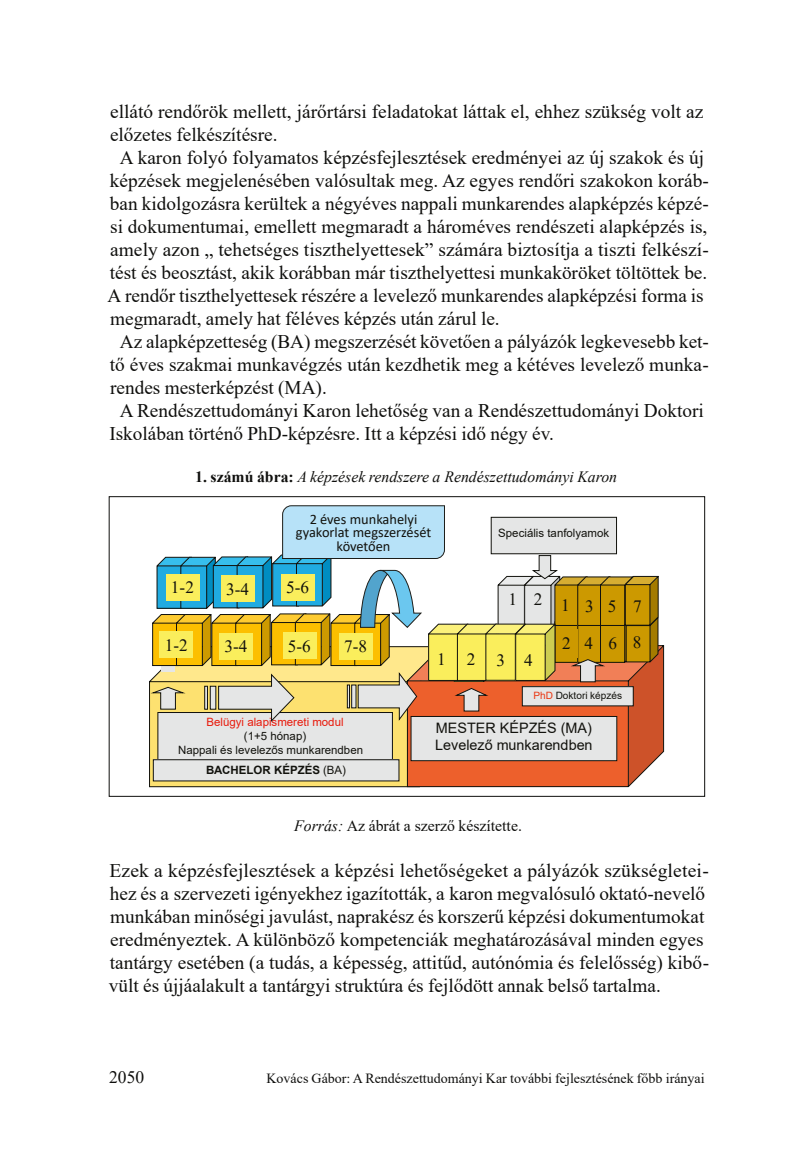
<style>
.page{position:relative;width:794px;height:1166px;background:#fff}
.page>*{position:absolute;margin:0;border:0;box-sizing:border-box;transform-origin:0 0}
.t1{font:19.25px/22.9px "Times New Roman";color:#0f0f0d}
.t2{font:17.5px "Times New Roman";color:#0f0f0d}
.t3{font:17.15px/35px "Times New Roman";letter-spacing:.9em;color:#12120d}
.t4{font:italic 15.75px "Times New Roman";color:#0f0f0d}
.t5{font:15.75px "Times New Roman";color:#0f0f0d}
.t6{font:14.35px/13.5px "Calibri";color:#12120d;text-align:center}
.t7{font:14.35px/17.3px "Arial";color:#12120d}
.t8{font:14px "Times New Roman";color:#0f0f0d}
.t9{font:11.38px/13.8px "Arial";color:#12120d}
.t10{font:11.38px "Arial";color:#e81a0c}
.t11{font:700 11.38px "Arial";color:#12120d}
.t12{font:10.15px "Arial";color:#12120d}
.s1{font-weight:700;font-style:normal}
.s2{font-weight:400}
.s3{color:#ea3612}
.s4{font-style:italic}
</style>
<div class="page">
<svg style="left:149px;top:505px;width:515px;height:282px"></svg>
<p class="t1" style="left:110px;top:100px;width:595px">ellátó rendőrök mellett, járőrtársi feladatokat láttak el, ehhez szükség volt az</p>
<p class="t1" style="left:110px;top:123px;width:169px">előzetes felkészítésre.</p>
<p class="t1" style="left:120px;top:146px;width:586px">A karon folyó folyamatos képzésfejlesztések eredményei az új szakok és új</p>
<p class="t1" style="left:110px;top:169px;width:600px">képzések megjelenésében valósultak meg. Az egyes rendőri szakokon koráb-</p>
<p class="t1" style="left:110px;top:192px;width:600px">ban kidolgozásra kerültek a négyéves nappali munkarendes alapképzés képzé-</p>
<p class="t1" style="left:110px;top:215px;width:599px">si dokumentumai, emellett megmaradt a hároméves rendészeti alapképzés is,</p>
<p class="t1" style="left:110px;top:238px;width:600px">amely azon „ tehetséges tiszthelyettesek” számára biztosítja a tiszti felkészí-</p>
<p class="t1" style="left:110px;top:261px;width:599px">tést és beosztást, akik korábban már tiszthelyettesi munkaköröket töltöttek be.</p>
<p class="t1" style="left:107px;top:284px;width:597px">A rendőr tiszthelyettesek részére a levelező munkarendes alapképzési forma is</p>
<p class="t1" style="left:110px;top:307px;width:391px">megmaradt, amely hat féléves képzés után zárul le.</p>
<p class="t1" style="left:120px;top:330px;width:590px">Az alapképzetteség (BA) megszerzését követően a pályázók legkevesebb ket-</p>
<p class="t1" style="left:110px;top:353px;width:600px">tő éves szakmai munkavégzés után kezdhetik meg a kétéves levelező munka-</p>
<p class="t1" style="left:110px;top:376px;width:218px">rendes mesterképzést (MA).</p>
<p class="t1" style="left:120px;top:399px;width:585px">A Rendészettudományi Karon lehetőség van a Rendészettudományi Doktori</p>
<p class="t1" style="left:109px;top:422px;width:446px">Iskolában történő PhD-képzésre. Itt a képzési idő négy év.</p>
<p class="t4" style="left:195px;top:465px;width:423px"><span class="s1">1. számú ábra:</span> A képzések rendszere a Rendészettudományi Karon</p>
<p class="t6" style="left:296px;top:512px;width:137px">2 éves munkahelyi gyakorlat megszerzését követően</p>
<p class="t9" style="left:498px;top:526px;width:112px">Speciális tanfolyamok</p>
<p class="t3" style="left:171px;top:569px;width:25px">1-2</p>
<p class="t3" style="left:226px;top:571px;width:25px">3-4</p>
<p class="t3" style="left:286px;top:569px;width:25px">5-6</p>
<p class="t3" style="left:165px;top:627px;width:25px">1-2</p>
<p class="t3" style="left:224px;top:629px;width:25px">3-4</p>
<p class="t3" style="left:288px;top:628px;width:25px">5-6</p>
<p class="t3" style="left:344px;top:629px;width:25px">7-8</p>
<p class="t10" style="left:207px;top:714px;width:138px">Belügyi alapismereti modul</p>
<p class="t9" style="left:178px;top:729px;width:186px;text-indent:66px">(1+5 hónap)<br>Nappali és levelezős munkarendben</p>
<p class="t11" style="left:206px;top:761px;width:142px">BACHELOR KÉPZÉS <span class="s2">(BA)</span></p>
<p class="t3" style="left:508px;top:581px;width:35px">1 2</p>
<p class="t3" style="left:437px;top:641px;width:97px">1234</p>
<p class="t3" style="left:561px;top:588px;width:57px">135</p>
<p class="t3" style="left:560px;top:590px;width:59px">1 3<br>224 6</p>
<p class="t12" style="left:533px;top:688px;width:90px"><span class="s3">PhD</span> Doktori képzés</p>
<p class="t7" style="left:435px;top:719px;width:159px">MESTER KÉPZÉS (MA)<br>Levelező munkarendben</p>
<p class="t3" style="left:633px;top:587px;width:11px;line-height:35.9px">7<br>8</p>
<p class="t5" style="left:294px;top:814px;width:229px"><span class="s4">Forrás:</span> Az ábrát a szerző készítette.</p>
<p class="t1" style="left:109px;top:859px;width:602px">Ezek a képzésfejlesztések a képzési lehetőségeket a pályázók szükségletei&shy;hez és a szervezeti igényekhez igazították, a karon megvalósuló oktató-nevelő munkában minőségi javulást, naprakész és korszerű képzési dokumentumokat eredményeztek. A különböző kompetenciák meghatározásával minden egyes tantárgy esetében (a tudás, a képesség, attitűd, autónómia és felelősség) kibő&shy;vült és újjáalakult a tantárgyi struktúra és fejlődött annak belső tartalma.</p>
<p class="t2" style="left:109px;top:1065px;width:36px">2050</p>
<p class="t8" style="left:266px;top:1069px;width:440px">Kovács Gábor: A Rendészettudományi Kar további fejlesztésének főbb irányai</p>
</div>
